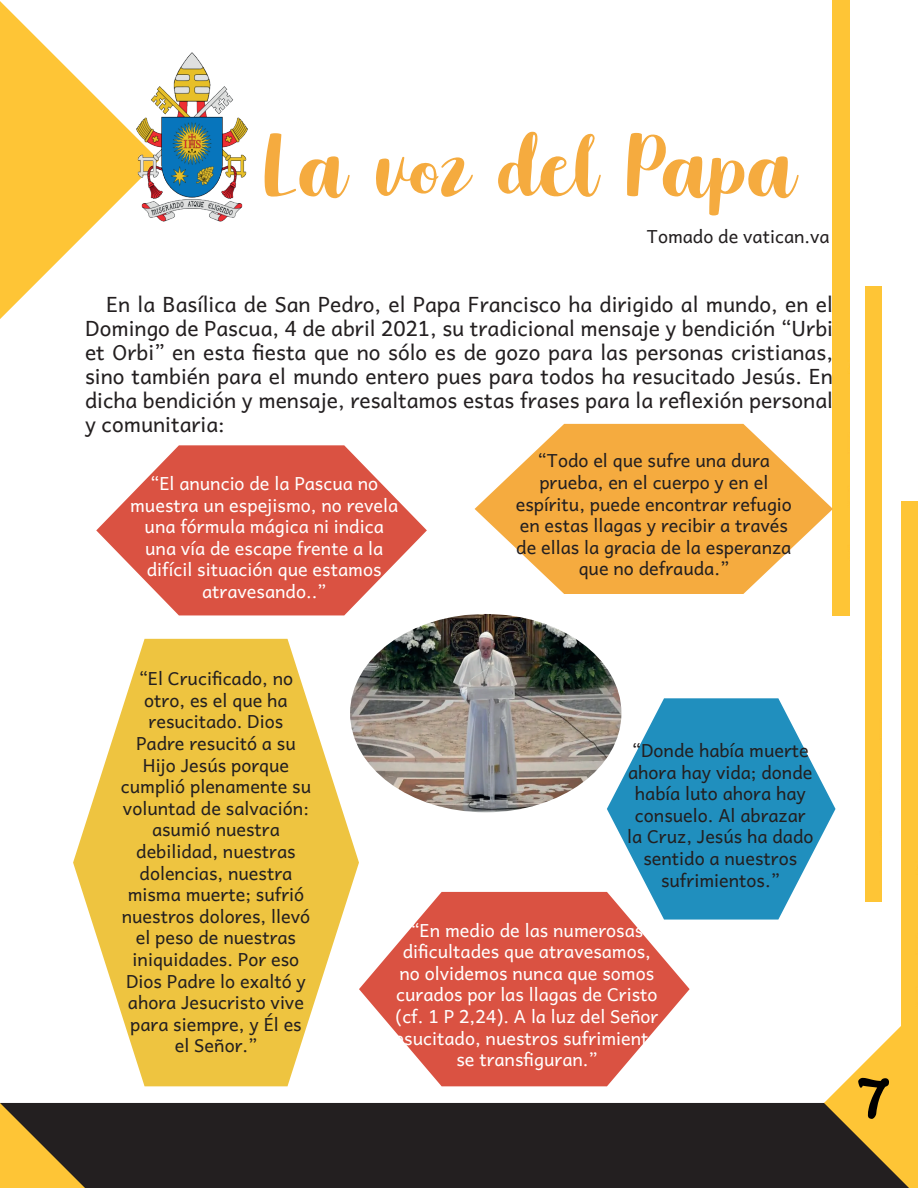
<style>
.page{position:relative;width:918px;height:1188px;background:#fff}
.page>*{position:absolute;margin:0;border:0;box-sizing:border-box;transform-origin:0 0}
.Títulos{font:108px "Moonbright Demo";color:#f5ab3f}
.t1{font:700 54px "Waltograph UI";color:#000001}
.t2{font:21px/24px "Andika Basic";color:#231f20;text-align:justify}
.t3{font:18px/21.6px "Andika Basic";color:#231f20;text-align:center}
.t4{font:18px/21.6px "Andika Basic";color:#fff;text-align:center}
</style>
<div class="page">
<div style="left:159px;top:1103px;width:665px;height:85px;background:#231f20"></div>
<div style="left:833px;top:0;width:17px;height:615px;background:#fec536"></div>
<div style="left:901px;top:501px;width:17px;height:443px;background:#fec536"></div>
<div style="left:865px;top:286px;width:17px;height:616px;background:#fec536"></div>
<svg style="left:0;top:1px;width:136px;height:318px;fill:#fec536"></svg>
<svg style="left:0;top:1103px;width:159px;height:85px;background:#5e4c26"></svg>
<svg style="left:824px;top:944px;width:94px;height:244px"></svg>
<img style="left:136px;top:52px;width:111px;height:169px">
<img style="left:359px;top:614px;width:261px;height:198px">
<svg style="left:96px;top:445px;width:331px;height:170px;fill:#da5242"></svg>
<svg style="left:475px;top:424px;width:358px;height:170px;fill:#f5ab3f"></svg>
<svg style="left:73px;top:639px;width:286px;height:447px;fill:#eec440"></svg>
<svg style="left:607px;top:698px;width:229px;height:222px;fill:#208fbe"></svg>
<svg style="left:359px;top:892px;width:331px;height:194px;fill:#da5242"></svg>
<p class="Títulos" style="left:262px;top:115px;width:533px">La voz del Papa</p>
<p class="t3" style="left:647px;top:223px;width:184px">Tomado de vatican.va</p>
<p class="t2" style="left:85px;top:289px;width:749px;text-indent:21px">En la Basílica de San Pedro, el Papa Francisco ha dirigido al mundo, en el Domingo de Pascua, 4 de abril 2021, su tradicional mensaje y bendición “Urbi et Orbi” en esta fiesta que no sólo es de gozo para las personas cristianas, sino también para el mundo entero pues para todos ha resucitado Jesús. En dicha bendición y mensaje, resaltamos estas frases para la reflexión personal y comunitaria:</p>
<p class="t4" style="left:130px;top:470px;width:270px">“El anuncio de la Pascua no muestra un espejismo, no revela una fórmula mágica ni indica una vía de escape frente a la difícil situación que estamos atravesando..”</p>
<p class="t3" style="left:516px;top:447px;width:278px">“Todo el que sufre una dura prueba, en el cuerpo y en el espíritu, puede encontrar refugio en estas llagas y recibir a través de ellas la gracia de la esperanza que no defrauda.”</p>
<p class="t3" style="left:121px;top:665px;width:192px">“El Crucificado, no otro, es el que ha resucitado. Dios<br>Padre resucitó a su<br>Hijo Jesús porque cumplió plenamente su voluntad de salvación: asumió nuestra debilidad, nuestras dolencias, nuestra misma muerte; sufrió nuestros dolores, llevó el peso de nuestras iniquidades. Por eso<br>Dios Padre lo exaltó y ahora Jesucristo vive para siempre, y Él es el Señor.”</p>
<p class="t3" style="left:627px;top:737px;width:188px">“Donde había muerte ahora hay vida; donde había luto ahora hay consuelo. Al abrazar la Cruz, Jesús ha dado sentido a nuestros sufrimientos.”</p>
<p class="t4" style="left:387px;top:917px;width:282px">“En medio de las numerosas dificultades que atravesamos,<br>no olvidemos nunca que somos curados por las llagas de Cristo (cf. 1 P 2,24). A la luz del Señor resucitado, nuestros sufrimientos se transfiguran.”</p>
<h2 class="t1" style="left:855px;top:1068px;width:39px">7</h2>
</div>
